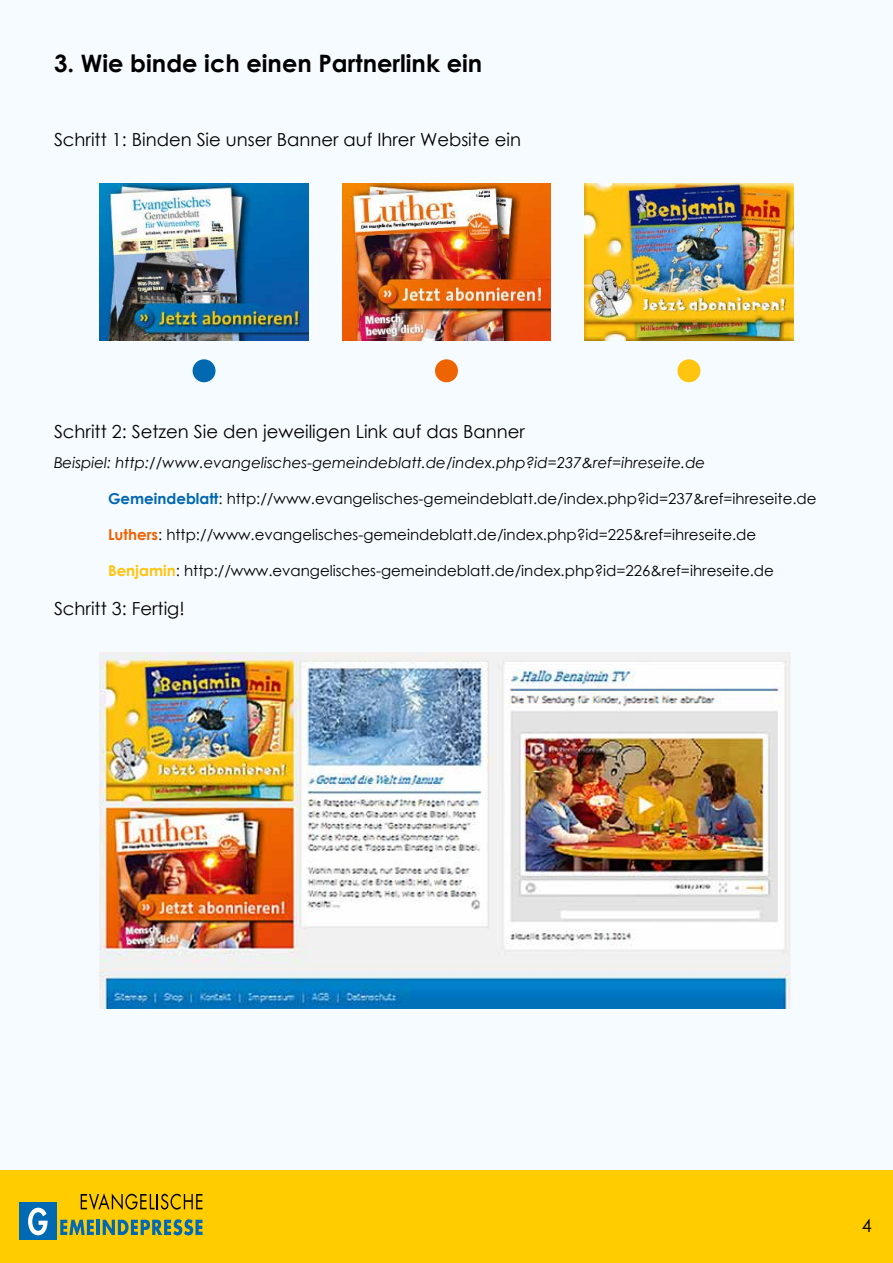
<style>
.page{position:relative;width:893px;height:1263px;background:#fff}
.page>*{position:absolute;margin:0;border:0;box-sizing:border-box;transform-origin:0 0}
.t1{font:700 24px "Century Gothic";color:#000}
.t2{font:18px "Century Gothic";color:#000}
.t3{font:15px "Century Gothic";color:#000}
.t4{font:italic 15px "Century Gothic";color:#000}
.s1{font-weight:700;color:#0167b1}
.s2{font-weight:700;color:#ee6203}
.s3{font-weight:700;color:#ffc410}
</style>
<div class="page">
<div style="left:0;top:0;width:892px;height:1170px;background:#f5fbfe"></div>
<div style="left:1px;top:1170px;width:892px;height:93px;background:#fc0"></div>
<svg style="left:60px;top:1220px;width:34px;height:15px"></svg>
<hr style="left:97px;top:1220px;width:3px;height:15px;background:#0069b4">
<svg style="left:103px;top:1219px;width:99px;height:16px"></svg>
<svg style="left:81px;top:1193px;width:121px;height:17px"></svg>
<div style="left:19px;top:1202px;width:37px;height:38px;background:#0069b4"></div>
<svg style="left:28px;top:1207px;width:20px;height:28px"></svg>
<img style="left:585px;top:183px;width:208px;height:157px">
<img style="left:100px;top:183px;width:208px;height:157px">
<img style="left:342px;top:183px;width:209px;height:157px">
<div style="left:193px;top:359px;width:23px;height:23px;background:#0169b2;border-radius:50%"></div>
<div style="left:435px;top:359px;width:23px;height:23px;background:#ee6402;border-radius:50%"></div>
<div style="left:677px;top:359px;width:23px;height:23px;background:#ffc410;border-radius:50%"></div>
<img style="left:100px;top:652px;width:690px;height:357px">
<h1 class="t1" style="left:54px;top:45px;width:430px">3. Wie binde ich einen Partnerlink ein</h1>
<p class="t2" style="left:54px;top:127px;width:468px">Schritt 1: Binden Sie unser Banner auf Ihrer Website ein</p>
<p class="t2" style="left:54px;top:419px;width:472px">Schritt 2: Setzen Sie den jeweiligen Link auf das Banner</p>
<p class="t4" style="left:54px;top:452px;width:653px">Beispiel: http://www.evangelisches-gemeindeblatt.de/index.php?id=237&amp;ref=ihreseite.de</p>
<p class="t3" style="left:108px;top:488px;width:710px"><span class="s1">Gemeindeblatt</span>: http://www.evangelisches-gemeindeblatt.de/index.php?id=237&amp;ref=ihreseite.de</p>
<p class="t3" style="left:108px;top:524px;width:650px"><span class="s2">Luthers</span>: http://www.evangelisches-gemeindeblatt.de/index.php?id=225&amp;ref=ihreseite.de</p>
<p class="t3" style="left:108px;top:560px;width:667px"><span class="s3">Benjamin</span>: http://www.evangelisches-gemeindeblatt.de/index.php?id=226&amp;ref=ihreseite.de</p>
<p class="t2" style="left:54px;top:596px;width:132px">Schritt 3: Fertig!</p>
<p class="t2" style="left:862px;top:1213px;width:11px">4</p>
</div>
